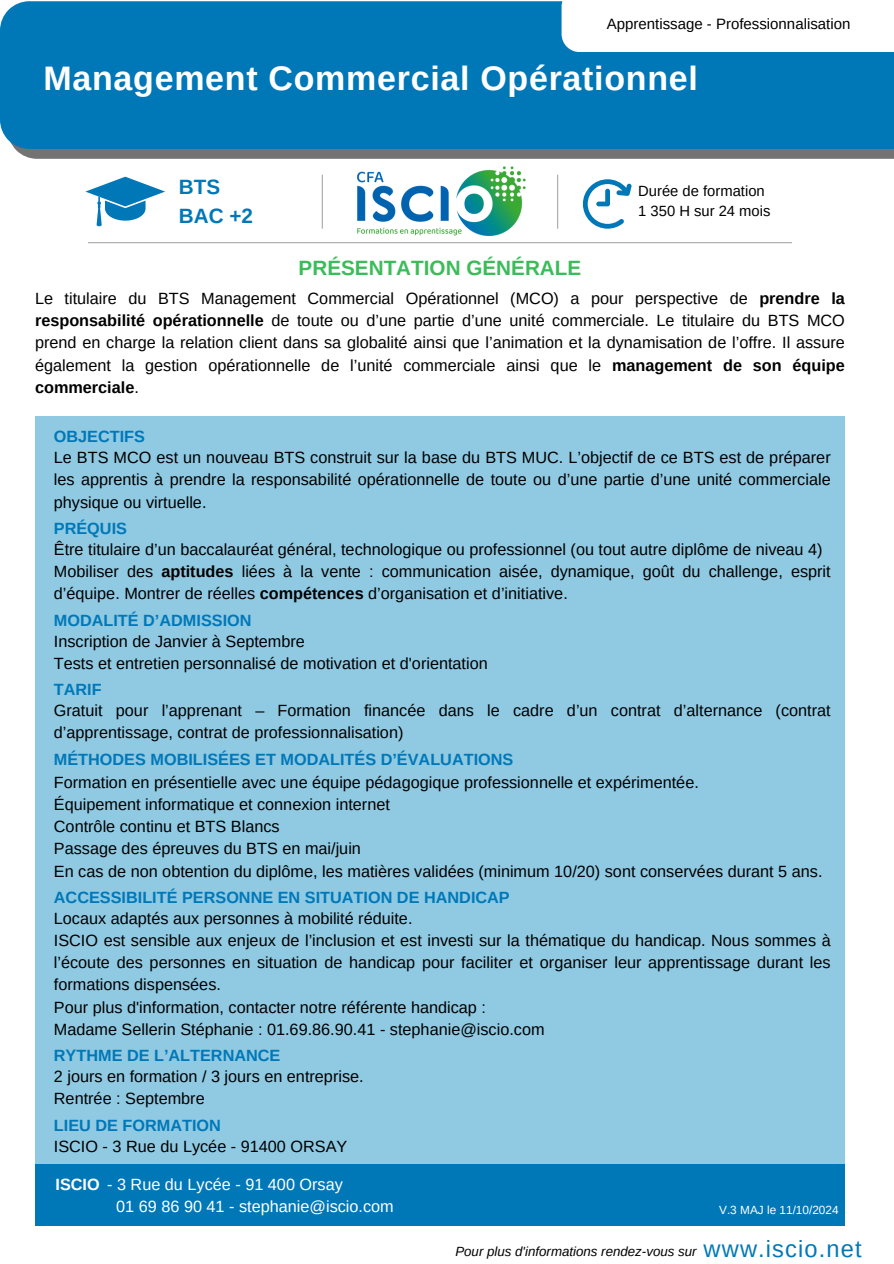
<style>
.page{position:relative;width:894px;height:1264px;background:#fff}
.page>*{position:absolute;margin:0;border:0;box-sizing:border-box;transform-origin:0 0}
.t1{font:700 33.9px "Arimo";letter-spacing:.02em;color:#fff}
.t2{font:23.7px "Arimo";letter-spacing:.05em;color:#0078b8}
.t3{font:700 20.7px "Arimo";color:#3cbc59}
.t4{font:700 20.7px/28.8px "Arimo";color:#0078b8}
.t5{font:16.2px/22.2px "Arimo";color:#000}
.t6{font:700 16.2px "Arimo";color:#0078b8}
.t7{font:16.2px "Arimo";color:#fff}
.t8{font:700 16.2px "Arimo";color:#fff}
.t9{font:15px "Arimo";color:#000}
.t10{font:14.7px/20px "Arimo";color:#000}
.t11{font:italic 13.35px "Arimo";color:#000}
.t12{font:11.85px "Arimo";color:#fff}
.s1{font-weight:700}
</style>
<div class="page">
<svg style="left:15px;top:149px;width:878px;height:10px;background:#767676"></svg>
<div style="left:0;top:1px;width:893px;height:148px;background:#0078b8"></div>
<div style="left:35px;top:416px;width:809px;height:748px;background:#8fc9e2"></div>
<div style="left:35px;top:1164px;width:809px;height:61px;background:#0078b8"></div>
<hr style="left:88px;top:242px;width:703px;height:1px;background:#a6a6a6">
<hr style="left:321px;top:175px;width:2px;height:54px;background:#a6a6a6">
<hr style="left:557px;top:175px;width:1px;height:54px;background:#a6a6a6">
<svg style="left:85px;top:177px;width:80px;height:49px"></svg>
<svg style="left:582px;top:179px;width:49px;height:50px"></svg>
<svg style="left:561px;top:1px;width:332px;height:51px"></svg>
<img style="left:357px;top:166px;width:169px;height:70px">
<h5 class="t9" style="left:606px;top:16px;width:245px">Apprentissage - Professionnalisation</h5>
<p class="t1" style="left:43px;top:59px;width:655px">Management Commercial Opérationnel</p>
<h5 class="t4" style="left:179px;top:172px;width:76px">BTS<br>BAC +2</h5>
<h1 class="t10" style="left:638px;top:181px;width:134px">Durée de formation<br>1 350 H sur 24 mois</h1>
<h3 class="t3" style="left:298px;top:256px;width:284px">PRÉSENTATION GÉNÉRALE</h3>
<p class="t5" style="left:35px;top:287px;width:811px;text-align:justify">Le titulaire du BTS Management Commercial Opérationnel (MCO) a pour perspective de <span class="s1">prendre la responsabilité opérationnelle</span> de toute ou d’une partie d’une unité commerciale. Le titulaire du BTS MCO prend en charge la relation client dans sa globalité ainsi que l’animation et la dynamisation de l’offre. Il assure également la gestion opérationnelle de l’unité commerciale ainsi que le <span class="s1">management de son équipe commerciale</span>.</p>
<h6 class="t6" style="left:54px;top:427px;width:93px">OBJECTIFS</h6>
<h3 class="t5" style="left:54px;top:446px;width:778px;text-align:justify">Le BTS MCO est un nouveau BTS construit sur la base du BTS MUC. L’objectif de ce BTS est de préparer les apprentis à prendre la responsabilité opérationnelle de toute ou d’une partie d’une unité commerciale physique ou virtuelle.</h3>
<h5 class="t6" style="left:54px;top:519px;width:75px">PRÉQUIS</h5>
<h4 class="t5" style="left:54px;top:538px;width:778px">Être titulaire d’un baccalauréat général, technologique ou professionnel (ou tout autre diplôme de niveau 4)<br>Mobiliser des <span class="s1">aptitudes</span> liées à la vente : communication aisée, dynamique, goût du challenge, esprit d’équipe. Montrer de réelles <span class="s1">compétences</span> d’organisation et d’initiative.</h4>
<h5 class="t6" style="left:54px;top:611px;width:199px">MODALITÉ D’ADMISSION</h5>
<h4 class="t5" style="left:54px;top:630px;width:435px">Inscription de Janvier à Septembre<br>Tests et entretien personnalisé de motivation et d'orientation</h4>
<h5 class="t6" style="left:54px;top:680px;width:49px">TARIF</h5>
<h4 class="t5" style="left:54px;top:699px;width:778px">Gratuit pour l’apprenant – Formation financée dans le cadre d’un contrat d’alternance (contrat d’apprentissage, contrat de professionnalisation)</h4>
<h5 class="t6" style="left:54px;top:750px;width:461px">MÉTHODES MOBILISÉES ET MODALITÉS D’ÉVALUATIONS</h5>
<h4 class="t5" style="left:54px;top:771px;width:770px">Formation en présentielle avec une équipe pédagogique professionnelle et expérimentée.<br>Équipement informatique et connexion internet<br>Contrôle continu et BTS Blancs<br>Passage des épreuves du BTS en mai/juin<br>En cas de non obtention du diplôme, les matières validées (minimum 10/20) sont conservées durant 5 ans.</h4>
<h5 class="t6" style="left:54px;top:888px;width:457px">ACCESSIBILITÉ PERSONNE EN SITUATION DE HANDICAP</h5>
<h4 class="t5" style="left:54px;top:907px;width:778px">Locaux adaptés aux personnes à mobilité réduite.<br>ISCIO est sensible aux enjeux de l’inclusion et est investi sur la thématique du handicap. Nous sommes à l’écoute des personnes en situation de handicap pour faciliter et organiser leur apprentissage durant les formations dispensées.<br>Pour plus d'information, contacter notre référente handicap :<br>Madame Sellerin Stéphanie : 01.69.86.90.41 - stephanie@iscio.com</h4>
<h5 class="t6" style="left:54px;top:1046px;width:228px">RYTHME DE L’ALTERNANCE</h5>
<h4 class="t5" style="left:54px;top:1065px;width:311px">2 jours en formation / 3 jours en entreprise.<br>Rentrée : Septembre</h4>
<h5 class="t6" style="left:54px;top:1115px;width:168px">LIEU DE FORMATION</h5>
<h4 class="t5" style="left:54px;top:1134px;width:295px">ISCIO - 3 Rue du Lycée - 91400 ORSAY</h4>
<h5 class="t8" style="left:56px;top:1175px;width:46px">ISCIO</h5>
<h4 class="t7" style="left:107px;top:1174px;width:237px">- 3 Rue du Lycée - 91 400 Orsay</h4>
<h5 class="t7" style="left:116px;top:1196px;width:279px">01 69 86 90 41 - stephanie@iscio.com</h5>
<h5 class="t11" style="left:455px;top:1243px;width:243px">Pour plus d'informations rendez-vous sur</h5>
<h4 class="t2" style="left:703px;top:1235px;width:160px">www.iscio.net</h4>
<p class="t12" style="left:719px;top:1203px;width:121px">V.3 MAJ le 11/10/2024</p>
</div>
